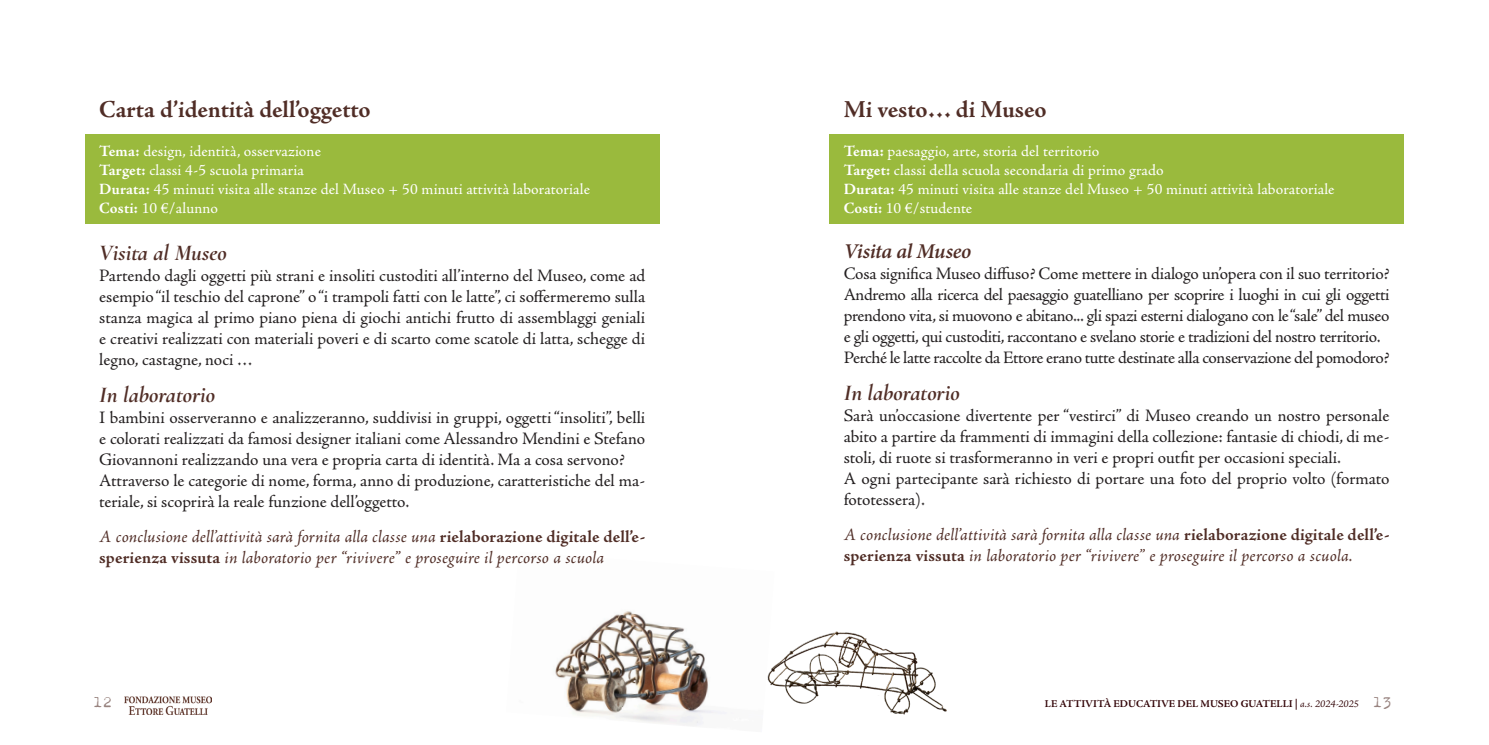
<style>
.page{position:relative;width:1489px;height:745px;background:#fff}
.page>*{position:absolute;margin:0;border:0;box-sizing:border-box;transform-origin:0 0}
.T2-B{font:700 24.5px "Adobe Jenson Pro";letter-spacing:-.005em;color:#502d26}
.T3{font:italic 700 22.75px "Cormorant";color:#502d26}
.t1{font:italic 600 21px "Minion Pro";letter-spacing:-.02em;color:#502d26}
.testo{font:17.5px/21px "Adobe Jenson Pro";letter-spacing:-.005em;color:#231f20;text-align:justify}
.t2{font:italic 17.5px/21px "Adobe Jenson Pro";letter-spacing:.005em;color:#502d26}
.testo-2{font:17.5px "Adobe Jenson Pro";letter-spacing:-.025em;color:#231f20}
.t3{font:17.5px "Trixie Text";color:#98837f}
.t4{font:15.75px "Adobe Jenson Pro";letter-spacing:.01em;color:#fff}
.t5{font:700 10.5px "Adobe Jenson Pro";color:#310306}
.s1{font-weight:700}
.s2{font-weight:700;font-style:normal}
.s3{font-weight:400;font-style:italic}
.s4{font-family:"Trixie Text";font-weight:400;font-size:17.5px;color:#98837f}
</style>
<div class="page">
<img style="left:125px;top:696px;width:86px;height:17px">
<div style="left:85px;top:134px;width:574px;height:89px;background:#9aba3d"></div>
<div style="left:829px;top:134px;width:574px;height:89px;background:#9aba3d"></div>
<img style="left:555px;top:611px;width:172px;height:115px">
<img style="left:767px;top:631px;width:180px;height:84px">
<p class="T2-B" style="left:99px;top:95px;width:273px">Carta d’identità dell’oggetto</p>
<p class="t4" style="left:99px;top:142px;width:223px"><span class="s1">Tema:</span> design, identità, osservazione</p>
<p class="t4" style="left:99px;top:161px;width:206px"><span class="s1">Target:</span> classi 4-5 scuola primaria</p>
<p class="t4" style="left:99px;top:180px;width:492px"><span class="s1">Durata:</span> 45 minuti visita alle stanze del Museo + 50 minuti attività laboratoriale</p>
<p class="t4" style="left:99px;top:198px;width:120px"><span class="s1">Costi:</span> 10 €/alunno</p>
<p class="T3" style="left:99px;top:238px;width:129px">Visita al Museo</p>
<p class="testo" style="left:99px;top:265px;width:547px">Partendo dagli oggetti più strani e insoliti custoditi all’interno del Museo, come ad esempio “il teschio del caprone” o “i trampoli fatti con le latte”, ci soffermeremo sulla stanza magica al primo piano piena di giochi antichi frutto di assemblaggi geniali e creativi realizzati con materiali poveri e di scarto come scatole di latta, schegge di legno, castagne, noci …</p>
<p class="T3" style="left:99px;top:380px;width:117px">In laboratorio</p>
<p class="testo" style="left:99px;top:407px;width:547px">I bambini osserveranno e analizzeranno, suddivisi in gruppi, oggetti “insoliti”, belli e colorati realizzati da famosi designer italiani come Alessandro Mendini e Stefano Giovannoni realizzando una vera e propria carta di identità. Ma a cosa servono?</p>
<p class="testo" style="left:99px;top:470px;width:547px">Attraverso le categorie di nome, forma, anno di produzione, caratteristiche del ma&shy;teriale, si scoprirà la reale funzione dell’oggetto.</p>
<p class="t2" style="left:99px;top:527px;width:547px">A conclusione dell’attività sarà fornita alla classe una <span class="s2">rielaborazione digitale dell’e&shy;sperienza vissuta</span> in laboratorio per “rivivere” e proseguire il percorso a scuola</p>
<p class="T2-B" style="left:843px;top:95px;width:204px">Mi vesto… di Museo</p>
<p class="t4" style="left:843px;top:142px;width:257px"><span class="s1">Tema:</span> paesaggio, arte, storia del territorio</p>
<p class="t4" style="left:843px;top:161px;width:321px"><span class="s1">Target:</span> classi della scuola secondaria di primo grado</p>
<p class="t4" style="left:843px;top:180px;width:492px"><span class="s1">Durata:</span> 45 minuti visita alle stanze del Museo + 50 minuti attività laboratoriale</p>
<p class="t4" style="left:843px;top:198px;width:130px"><span class="s1">Costi:</span> 10 €/studente</p>
<p class="t1" style="left:843px;top:236px;width:129px">Visita al Museo</p>
<p class="testo" style="left:843px;top:263px;width:547px">Cosa significa Museo diffuso? Come mettere in dialogo un’opera con il suo territorio?</p>
<p class="testo" style="left:843px;top:284px;width:547px">Andremo alla ricerca del paesaggio guatelliano per scoprire i luoghi in cui gli oggetti prendono vita, si muovono e abitano... gli spazi esterni dialogano con le “sale” del museo e gli oggetti, qui custoditi, raccontano e svelano storie e tradizioni del nostro territorio.</p>
<p class="testo-2" style="left:843px;top:347px;width:547px">Perché le latte raccolte da Ettore erano tutte destinate alla conservazione del pomodoro?</p>
<p class="T3" style="left:843px;top:378px;width:117px">In laboratorio</p>
<p class="testo" style="left:843px;top:405px;width:547px">Sarà un’occasione divertente per “vestirci” di Museo creando un nostro personale abito a partire da frammenti di immagini della collezione: fantasie di chiodi, di me&shy;stoli, di ruote si trasformeranno in veri e propri outfit per occasioni speciali.</p>
<p class="testo" style="left:843px;top:468px;width:547px">A ogni partecipante sarà richiesto di portare una foto del proprio volto (formato fototessera).</p>
<p class="t2" style="left:843px;top:525px;width:547px">A conclusione dell’attività sarà fornita alla classe una <span class="s2">rielaborazione digitale dell’e&shy;sperienza vissuta</span> in laboratorio per “rivivere” e proseguire il percorso a scuola.</p>
<p class="t3" style="left:93px;top:691px;width:21px">12</p>
<p class="t5" style="left:1044px;top:697px;width:348px">LE ATTIVITÀ EDUCATIVE DEL MUSEO GUATELLI | <span class="s3">a.s. 2024-2025</span> <span class="s4">13</span></p>
</div>
